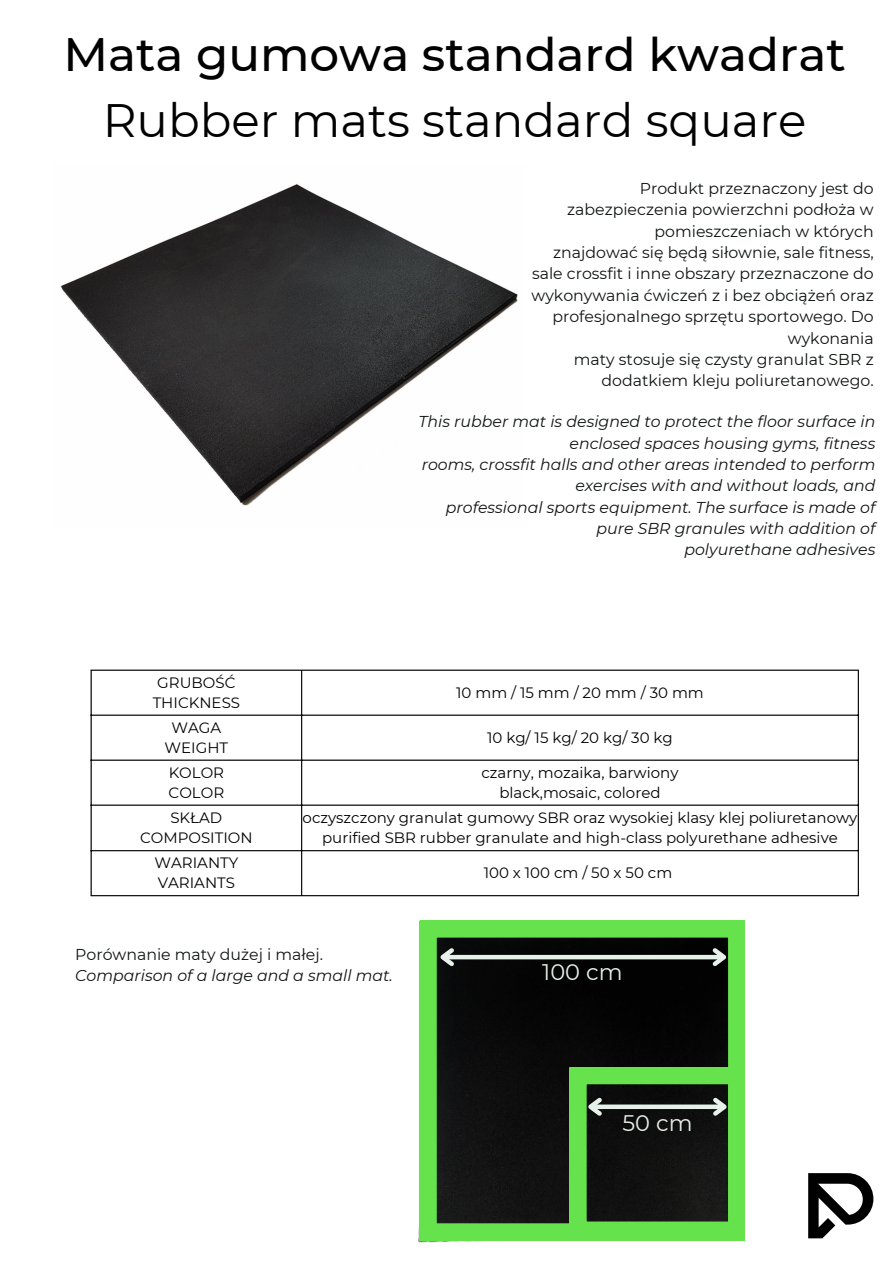
<style>
.page{position:relative;width:893px;height:1264px;background:#fff}
.page>*{position:absolute;margin:0;border:0;box-sizing:border-box;transform-origin:0 0}
.t1{font:500 46.8px "Montserrat";color:#000}
.t2{font:46.8px "Montserrat";color:#000}
.t3{font:22.5px "Montserrat";color:#e6f1e9}
.t4{font:15.75px/21.3px "Montserrat";color:#0f1410;text-align:right}
.t5{font:italic 15.75px/21.3px "Montserrat";color:#0f1410;text-align:right}
.t6{font:15px "Montserrat";color:#000}
</style>
<div class="page">
<hr style="left:91px;top:670px;width:1px;height:225px;background:#000">
<hr style="left:301px;top:670px;width:1px;height:225px;background:#000">
<hr style="left:857px;top:670px;width:1px;height:225px;background:#000">
<hr style="left:91px;top:669px;width:767px;height:1px;background:#000">
<hr style="left:91px;top:714px;width:767px;height:1px;background:#000">
<hr style="left:91px;top:759px;width:767px;height:1px;background:#000">
<hr style="left:91px;top:804px;width:767px;height:1px;background:#000">
<hr style="left:91px;top:850px;width:767px;height:1px;background:#000">
<hr style="left:91px;top:895px;width:767px;height:1px;background:#000">
<svg style="left:808px;top:1173px;width:65px;height:65px"></svg>
<img style="left:60px;top:184px;width:458px;height:322px">
<svg style="left:420px;top:920px;width:324px;height:320px;background:#1e3819"></svg>
<div style="left:442px;top:954px;width:281px;height:5px;background:#e6f1e9"></div>
<svg style="left:435px;top:944px;width:23px;height:26px"></svg>
<svg style="left:708px;top:944px;width:23px;height:26px"></svg>
<svg style="left:569px;top:1067px;width:176px;height:171px;background:#34602b"></svg>
<p class="t1" style="left:63px;top:26px;width:783px">Mata gumowa standard kwadrat</p>
<p class="t2" style="left:103px;top:91px;width:705px">Rubber mats standard square</p>
<p class="t4" style="left:567px;top:178px;width:308px">Produkt przeznaczony jest do zabezpieczenia powierzchni podłoża w pomieszczeniach w których</p>
<p class="t4" style="left:532px;top:242px;width:343px">znajdować się będą siłownie, sale fitness, sale crossfit i inne obszary przeznaczone do</p>
<p class="t4" style="left:531px;top:284px;width:343px">wykonywania ćwiczeń z i bez obciążeń oraz profesjonalnego sprzętu sportowego. Do wykonania</p>
<p class="t4" style="left:574px;top:348px;width:301px">maty stosuje się czysty granulat SBR z dodatkiem kleju poliuretanowego.</p>
<p class="t5" style="left:418px;top:411px;width:458px">This rubber mat is designed to protect the floor surface in enclosed spaces housing gyms, fitness</p>
<p class="t5" style="left:421px;top:453px;width:455px">rooms, crossfit halls and other areas intended to perform exercises with and without loads, and</p>
<p class="t5" style="left:446px;top:496px;width:431px">professional sports equipment. The surface is made of pure SBR granules with addition of</p>
<p class="t5" style="left:684px;top:539px;width:192px">polyurethane adhesives</p>
<p class="t6" style="left:157px;top:673px;width:80px">GRUBOŚĆ</p>
<p class="t6" style="left:153px;top:693px;width:89px">THICKNESS</p>
<p class="t6" style="left:171px;top:718px;width:51px">WAGA</p>
<p class="t6" style="left:165px;top:738px;width:65px">WEIGHT</p>
<p class="t6" style="left:169px;top:763px;width:57px">KOLOR</p>
<p class="t6" style="left:168px;top:783px;width:57px">COLOR</p>
<p class="t6" style="left:170px;top:808px;width:53px">SKŁAD</p>
<p class="t6" style="left:140px;top:828px;width:114px">COMPOSITION</p>
<p class="t6" style="left:154px;top:853px;width:85px">WARIANTY</p>
<p class="t6" style="left:158px;top:873px;width:79px">VARIANTS</p>
<p class="t6" style="left:456px;top:683px;width:249px">10mm/15mm/20mm/30mm</p>
<p class="t6" style="left:487px;top:728px;width:187px">10 kg/ 15 kg/ 20 kg/ 30 kg</p>
<p class="t6" style="left:481px;top:763px;width:198px">czarny, mozaika, barwiony</p>
<p class="t6" style="left:499px;top:783px;width:163px">black,mosaic, colored</p>
<p class="t6" style="left:302px;top:808px;width:556px">oczyszczony granulat gumowy SBR oraz wysokiej klasy klej poliuretanowy</p>
<p class="t6" style="left:322px;top:828px;width:517px">purified SBR rubber granulate and high-class polyurethane adhesive</p>
<p class="t6" style="left:483px;top:863px;width:190px">100 x 100 cm / 50 x 50 cm</p>
<p class="t4" style="left:75px;top:943px;width:249px">Porównanie maty dużej i małej.</p>
<p class="t5" style="left:75px;top:965px;width:319px">Comparison of a large and a small mat.</p>
<p class="t3" style="left:542px;top:957px;width:82px">100 cm</p>
<p class="t3" style="left:622px;top:1109px;width:72px">50 cm</p>
</div>
